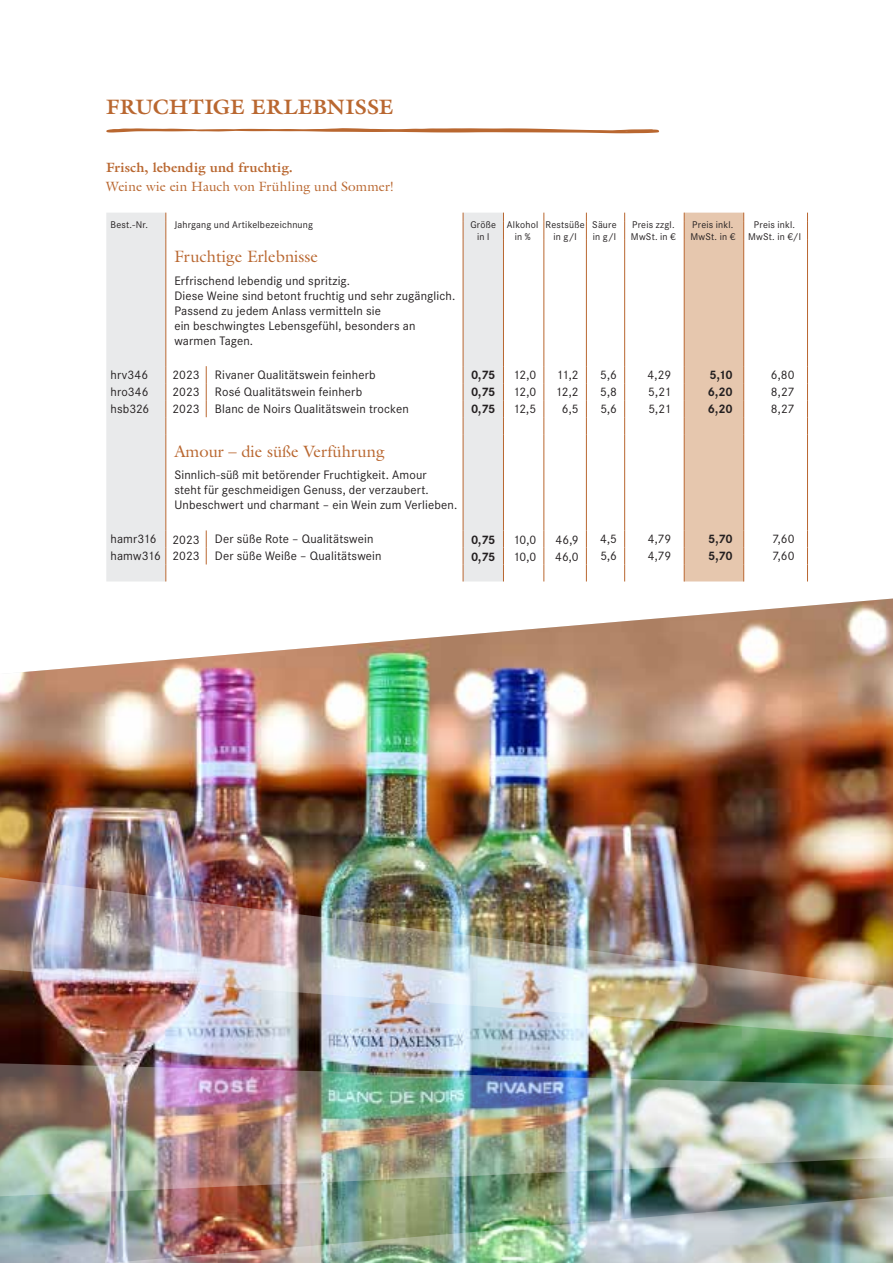
<style>
.page{position:relative;width:893px;height:1263px;background:#fff}
.page>*{position:absolute;margin:0;border:0;box-sizing:border-box;transform-origin:0 0}
.t1{font:700 21px "Galliard";color:#b96730}
.t2{font:16.5px "Galliard";color:#b96730}
.t3{font:13.5px "Galliard";color:#b96730}
.t4{font:700 13.5px "Galliard";letter-spacing:.005em;color:#b96730}
.t5{font:12.75px/15px "Corporate S";letter-spacing:.01em;color:#231f20}
.t6{font:700 12.75px "Corporate S";letter-spacing:-.025em;color:#231f20}
.t7{font:10.2px/12px "Corporate S";letter-spacing:.02em;color:#231f20;text-align:center}
</style>
<div class="page">
<svg style="left:106px;top:213px;width:397px;height:368px"></svg>
<svg style="left:166px;top:213px;width:1px;height:27px"></svg>
<svg style="left:463px;top:213px;width:1px;height:27px"></svg>
<svg style="left:503px;top:213px;width:1px;height:27px"></svg>
<svg style="left:544px;top:213px;width:1px;height:27px"></svg>
<svg style="left:586px;top:213px;width:1px;height:27px"></svg>
<svg style="left:624px;top:213px;width:1px;height:27px"></svg>
<hr style="left:166px;top:240px;width:1px;height:126px;background:#b96730">
<hr style="left:166px;top:434px;width:1px;height:96px;background:#b96730">
<hr style="left:463px;top:240px;width:1px;height:126px;background:#b96730">
<hr style="left:463px;top:434px;width:1px;height:96px;background:#b96730">
<hr style="left:503px;top:240px;width:1px;height:126px;background:#b96730">
<hr style="left:503px;top:434px;width:1px;height:96px;background:#b96730">
<hr style="left:544px;top:240px;width:1px;height:126px;background:#b96730">
<hr style="left:544px;top:434px;width:1px;height:96px;background:#b96730">
<hr style="left:586px;top:240px;width:1px;height:126px;background:#b96730">
<hr style="left:586px;top:434px;width:1px;height:96px;background:#b96730">
<hr style="left:624px;top:240px;width:1px;height:126px;background:#b96730">
<hr style="left:624px;top:434px;width:1px;height:96px;background:#b96730">
<svg style="left:166px;top:366px;width:1px;height:68px"></svg>
<svg style="left:206px;top:366px;width:1px;height:51px"></svg>
<svg style="left:206px;top:530px;width:1px;height:34px"></svg>
<svg style="left:463px;top:366px;width:1px;height:68px"></svg>
<svg style="left:503px;top:366px;width:1px;height:68px"></svg>
<svg style="left:544px;top:366px;width:1px;height:68px"></svg>
<svg style="left:586px;top:366px;width:1px;height:68px"></svg>
<svg style="left:624px;top:366px;width:1px;height:68px"></svg>
<svg style="left:166px;top:530px;width:1px;height:51px"></svg>
<svg style="left:463px;top:530px;width:1px;height:51px"></svg>
<svg style="left:503px;top:530px;width:1px;height:51px"></svg>
<svg style="left:544px;top:530px;width:1px;height:51px"></svg>
<svg style="left:586px;top:530px;width:1px;height:51px"></svg>
<svg style="left:624px;top:530px;width:1px;height:51px"></svg>
<svg style="left:684px;top:213px;width:60px;height:368px;background:#e3c1a6"></svg>
<svg style="left:807px;top:213px;width:1px;height:27px"></svg>
<hr style="left:807px;top:240px;width:1px;height:126px;background:#b96730">
<svg style="left:807px;top:366px;width:1px;height:68px"></svg>
<hr style="left:807px;top:434px;width:1px;height:96px;background:#b96730">
<svg style="left:807px;top:530px;width:1px;height:51px"></svg>
<svg style="left:106px;top:128px;width:553px;height:5px"></svg>
<img style="left:0;top:598px;width:893px;height:267px">
<img style="left:0;top:865px;width:893px;height:398px">
<h1 class="t1" style="left:106px;top:93px;width:289px">FRUCHTIGE ERLEBNISSE</h1>
<p class="t4" style="left:106px;top:159px;width:188px">Frisch, lebendig und fruchtig.</p>
<p class="t3" style="left:106px;top:178px;width:289px">Weine wie ein Hauch von Frühling und Sommer!</p>
<p class="t7" style="left:111px;top:219px;width:39px">Best.-Nr.</p>
<p class="t7" style="left:174px;top:219px;width:140px">Jahrgang und Artikelbezeichnung</p>
<p class="t7" style="left:470px;top:219px;width:27px">Größe in l</p>
<p class="t7" style="left:507px;top:219px;width:33px">Alkohol in %</p>
<p class="t7" style="left:546px;top:219px;width:41px">Restsüße in g/l</p>
<p class="t7" style="left:592px;top:219px;width:26px;text-align:left">Säure in g/l</p>
<p class="t7" style="left:631px;top:219px;width:46px;text-align:left">Preis zzgl.<br>MwSt. in €</p>
<p class="t7" style="left:690px;top:219px;width:46px;text-align:left">Preis inkl.<br>MwSt. in €</p>
<p class="t7" style="left:748px;top:219px;width:54px">Preis inkl.<br>MwSt. in €/l</p>
<p class="t2" style="left:174px;top:246px;width:145px">Fruchtige Erlebnisse</p>
<p class="t5" style="left:174px;top:273px;width:282px">Erfrischend lebendig und spritzig.<br>Diese Weine sind betont fruchtig und sehr zugänglich.<br>Passend zu jedem Anlass vermitteln sie<br>ein beschwingtes Lebensgefühl, besonders an warmen Tagen.</p>
<p class="t5" style="left:111px;top:367px;width:39px">hrv346</p>
<p class="t5" style="left:173px;top:367px;width:205px">2023 Rivaner Qualitätswein feinherb</p>
<p class="t6" style="left:471px;top:368px;width:26px">0,75</p>
<p class="t5" style="left:513px;top:367px;width:24px">12,0</p>
<p class="t5" style="left:557px;top:367px;width:24px">11,2</p>
<p class="t5" style="left:600px;top:367px;width:18px">5,6</p>
<p class="t5" style="left:648px;top:367px;width:25px">4,29</p>
<p class="t6" style="left:709px;top:367px;width:25px">5,10</p>
<p class="t5" style="left:771px;top:367px;width:25px">6,80</p>
<p class="t5" style="left:111px;top:384px;width:40px">hro346</p>
<p class="t5" style="left:173px;top:384px;width:191px">2023 Rosé Qualitätswein feinherb</p>
<p class="t6" style="left:471px;top:385px;width:26px">0,75</p>
<p class="t5" style="left:513px;top:384px;width:24px">12,0</p>
<p class="t5" style="left:556px;top:384px;width:25px">12,2</p>
<p class="t5" style="left:600px;top:384px;width:18px">5,8</p>
<p class="t5" style="left:648px;top:384px;width:24px">5,21</p>
<p class="t6" style="left:708px;top:384px;width:26px">6,20</p>
<p class="t5" style="left:771px;top:384px;width:25px">8,27</p>
<p class="t5" style="left:111px;top:401px;width:40px">hsb326</p>
<p class="t5" style="left:173px;top:401px;width:238px">2023 Blanc de Noirs Qualitätswein trocken</p>
<p class="t6" style="left:471px;top:402px;width:26px">0,75</p>
<p class="t5" style="left:513px;top:401px;width:25px">12,5</p>
<p class="t5" style="left:562px;top:402px;width:18px">6,5</p>
<p class="t5" style="left:600px;top:402px;width:18px">5,6</p>
<p class="t5" style="left:648px;top:401px;width:24px">5,21</p>
<p class="t6" style="left:708px;top:401px;width:26px">6,20</p>
<p class="t5" style="left:771px;top:401px;width:25px">8,27</p>
<p class="t2" style="left:174px;top:441px;width:212px">Amour – die süße Verführung</p>
<p class="t5" style="left:174px;top:467px;width:284px">Sinnlich-süß mit betörender Fruchtigkeit. Amour<br>steht für geschmeidigen Genuss, der verzaubert.<br>Unbeschwert und charmant – ein Wein zum Verlieben.</p>
<p class="t5" style="left:111px;top:532px;width:48px">hamr316</p>
<p class="t5" style="left:173px;top:532px;width:202px">2023 Der süße Rote – Qualitätswein</p>
<p class="t6" style="left:471px;top:532px;width:26px">0,75</p>
<p class="t5" style="left:513px;top:532px;width:25px">10,0</p>
<p class="t5" style="left:555px;top:532px;width:25px">46,9</p>
<p class="t5" style="left:600px;top:532px;width:18px">4,5</p>
<p class="t5" style="left:648px;top:532px;width:25px">4,79</p>
<p class="t6" style="left:708px;top:532px;width:26px">5,70</p>
<p class="t5" style="left:772px;top:532px;width:24px">7,60</p>
<p class="t5" style="left:111px;top:549px;width:272px">hamw316 2023 Der süße Weiße – Qualitätswein</p>
<p class="t6" style="left:471px;top:549px;width:26px">0,75</p>
<p class="t5" style="left:513px;top:549px;width:25px">10,0</p>
<p class="t5" style="left:555px;top:549px;width:25px">46,0</p>
<p class="t5" style="left:600px;top:549px;width:18px">5,6</p>
<p class="t5" style="left:648px;top:549px;width:25px">4,79</p>
<p class="t6" style="left:708px;top:549px;width:26px">5,70</p>
<p class="t5" style="left:772px;top:549px;width:24px">7,60</p>
</div>
